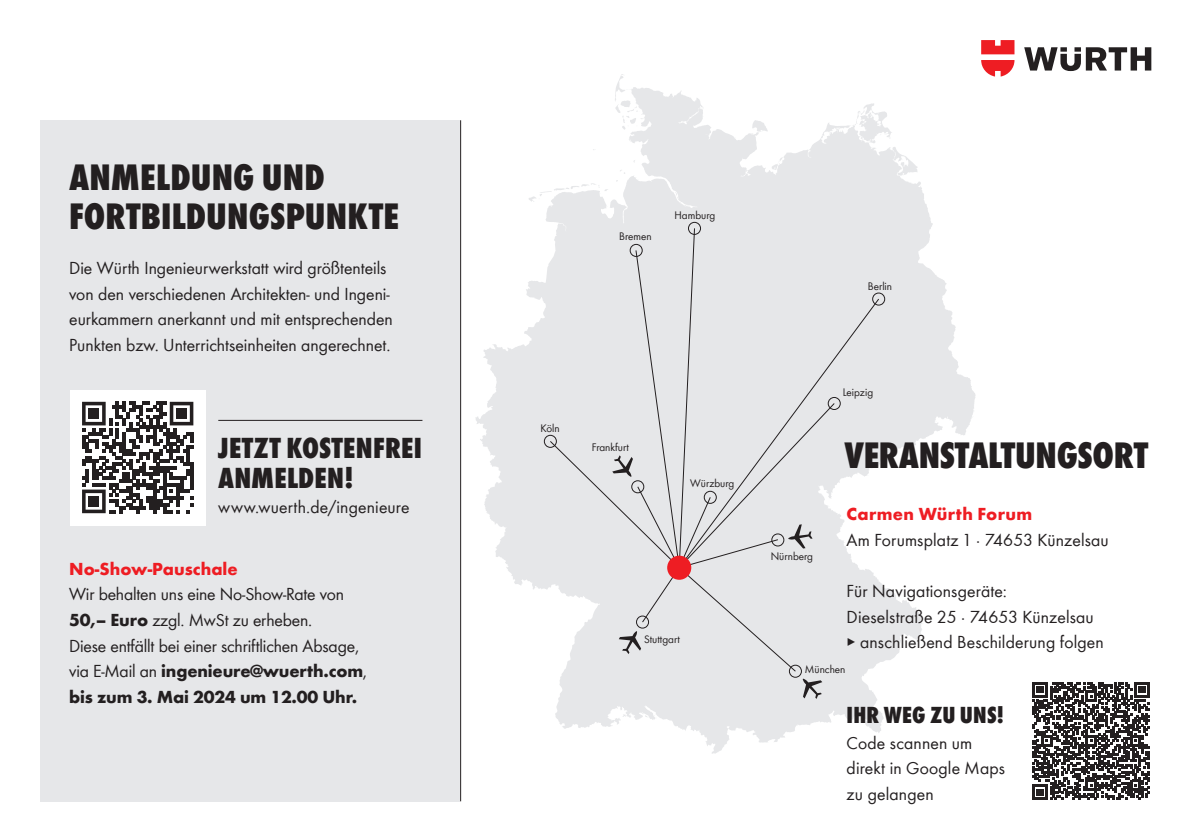
<style>
.page{position:relative;width:1191px;height:840px;background:#fff}
.page>*{position:absolute;margin:0;border:0;box-sizing:border-box;transform-origin:0 0}
.t1{font:800 condensed 38px/38.2px "Wuerth";color:#231f20}
.t2{font:800 condensed 30px/30px "Wuerth";letter-spacing:.005em;color:#231f20}
.t3{font:800 condensed 24px "Wuerth";letter-spacing:.01em;color:#231f20}
.t4{font:18px/25.6px "Wuerth";color:#231f20}
.t5{font:700 18px "Wuerth";letter-spacing:.005em;color:#ee1d23}
.t6{font:11.4px "Wuerth";color:#231f20}
.s1{font-weight:700}
</style>
<div class="page">
<svg style="left:1024px;top:47px;width:127px;height:24px"></svg>
<svg style="left:981px;top:40px;width:33px;height:36px"></svg>
<div style="left:41px;top:120px;width:419px;height:680px;background:#e6e7e9"></div>
<hr style="left:218px;top:420px;width:204px;height:1px;background:#231f20">
<svg style="left:475px;top:74px;width:500px;height:679px"></svg>
<div style="left:549px;top:227px;width:146px;height:342px;background:#e6e7e9"></div>
<svg style="left:835px;top:298px;width:44px;height:271px"></svg>
<div style="left:688px;top:222px;width:13px;height:13px;border:1px solid #231f20;border-radius:50%"></div>
<div style="left:872px;top:292px;width:13px;height:13px;border:1px solid #231f20;border-radius:50%"></div>
<div style="left:630px;top:244px;width:12px;height:13px;border:1px solid #231f20;border-radius:50%"></div>
<div style="left:828px;top:397px;width:12px;height:12px;border:1px solid #231f20;border-radius:50%"></div>
<div style="left:544px;top:434px;width:13px;height:13px;border:1px solid #231f20;border-radius:50%"></div>
<div style="left:789px;top:664px;width:13px;height:13px;border:1px solid #231f20;border-radius:50%"></div>
<div style="left:612px;top:249px;width:223px;height:423px;background:#e6e7e9"></div>
<svg style="left:802px;top:678px;width:20px;height:20px"></svg>
<svg style="left:1032px;top:682px;width:118px;height:117px"></svg>
<hr style="left:460px;top:120px;width:1px;height:680px;background:#231f20">
<div style="left:70px;top:390px;width:135px;height:135px;background:#fff"></div>
<svg style="left:82px;top:401px;width:111px;height:112px"></svg>
<div style="left:89px;top:408px;width:10px;height:10px;background:#231f20"></div>
<div style="left:176px;top:408px;width:11px;height:10px;background:#231f20"></div>
<div style="left:89px;top:496px;width:10px;height:10px;background:#231f20"></div>
<h1 class="t1" style="left:69px;top:156px;width:331px">ANMELDUNG UND<br>FORTBILDUNGSPUNKTE</h1>
<p class="t4" style="left:69px;top:254px;width:325px">Die Würth Ingenieurwerkstatt wird größtenteils von den verschiedenen Architekten- und Ingeni&shy;eurkammern anerkannt und mit entsprechenden Punkten bzw. Unterrichtseinheiten angerechnet.</p>
<h2 class="t2" style="left:218px;top:430px;width:205px">JETZT KOSTENFREI<br>ANMELDEN!</h2>
<p class="t4" style="left:218px;top:493px;width:193px">www.wuerth.de/ingenieure</p>
<p class="t5" style="left:69px;top:555px;width:170px">No-Show-Pauschale</p>
<p class="t4" style="left:69px;top:580px;width:299px">Wir behalten uns eine No-Show-Rate von <span class="s1">50,– Euro</span> zzgl. MwSt zu erheben.<br>Diese entfällt bei einer schriftlichen Absage, via E-Mail an <span class="s1">ingenieure@wuerth.com</span>, <span class="s1">bis zum 3. Mai 2024 um 12.00 Uhr.</span></p>
<p class="t6" style="left:619px;top:228px;width:34px">Bremen</p>
<p class="t6" style="left:674px;top:207px;width:42px">Hamburg</p>
<p class="t6" style="left:868px;top:278px;width:26px">Berlin</p>
<p class="t6" style="left:540px;top:420px;width:21px">Köln</p>
<p class="t6" style="left:592px;top:439px;width:39px">Frankfurt</p>
<p class="t6" style="left:690px;top:475px;width:46px">Würzburg</p>
<p class="t6" style="left:644px;top:630px;width:37px">Stuttgart</p>
<p class="t6" style="left:770px;top:547px;width:44px">Nürnberg</p>
<p class="t6" style="left:842px;top:384px;width:32px">Leipzig</p>
<h1 class="t1" style="left:844px;top:433px;width:305px">VERANSTALTUNGSORT</h1>
<p class="t5" style="left:846px;top:501px;width:187px">Carmen Würth Forum</p>
<p class="t4" style="left:846px;top:526px;width:264px">Am Forumsplatz 1 · 74653 Künzelsau</p>
<p class="t4" style="left:846px;top:577px;width:259px">Für Navigationsgeräte:<br>Dieselstraße 25 · 74653 Künzelsau ▸ anschließend Beschilderung folgen</p>
<p class="t6" style="left:805px;top:661px;width:42px">München</p>
<h3 class="t3" style="left:846px;top:698px;width:159px">IHR WEG ZU UNS!</h3>
<p class="t4" style="left:846px;top:728px;width:160px">Code scannen um direkt in Google Maps zu gelangen</p>
</div>
